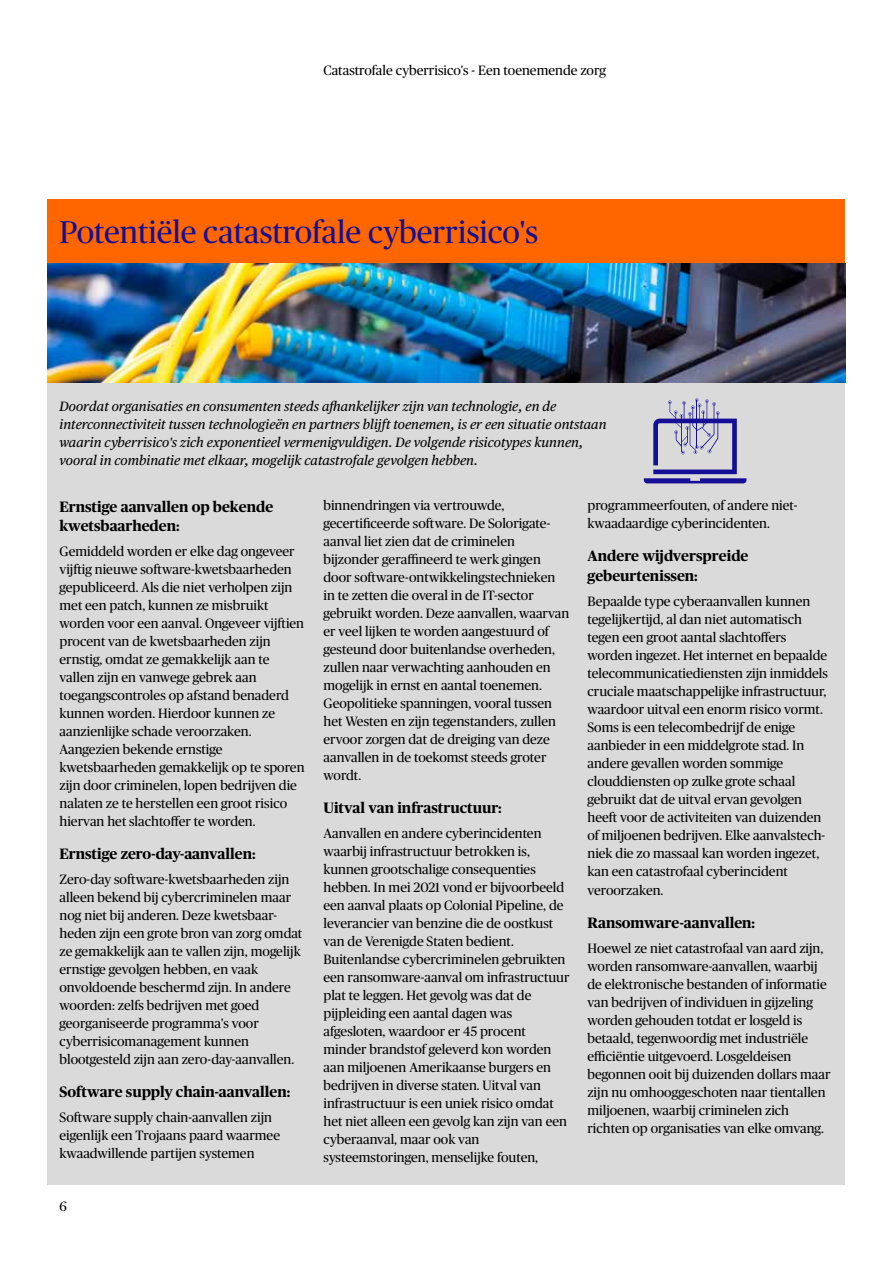
<style>
.page{position:relative;width:893px;height:1263px;background:#fff}
.page>*{position:absolute;margin:0;border:0;box-sizing:border-box;transform-origin:0 0}
.t1{font:31.5px "Chubb Publico";color:#150f96}
.t2{font:700 15px/19.5px "Chubb Publico";color:#000}
.t3{font:13.5px/18px "Chubb Publico";color:#000}
.t4{font:italic 13.5px/18px "Chubb Publico Text";color:#000}
</style>
<div class="page">
<div style="left:48px;top:214px;width:797px;height:971px;background:#dadada"></div>
<div style="left:48px;top:200px;width:797px;height:63px;background:#f60"></div>
<img style="left:48px;top:263px;width:797px;height:119px">
<svg style="left:644px;top:398px;width:102px;height:85px"></svg>
<p class="t3" style="left:323px;top:60px;width:284px">Catastrofale cyberrisico's - Een toenemende zorg</p>
<h1 class="t1" style="left:60px;top:210px;width:480px">Potentiële catastrofale cyberrisico's</h1>
<p class="t4" style="left:60px;top:397px;width:549px">Doordat organisaties en consumenten steeds afhankelijker zijn van technologie, en de interconnectiviteit tussen technologieën en partners blijft toenemen, is er een situatie ontstaan waarin cyberrisico's zich exponentieel vermenigvuldigen. De volgende risicotypes kunnen, vooral in combinatie met elkaar, mogelijk catastrofale gevolgen hebben.</p>
<p class="t2" style="left:60px;top:496px;width:215px">Ernstige aanvallen op bekende kwetsbaarheden:</p>
<p class="t3" style="left:60px;top:542px;width:247px">Gemiddeld worden er elke dag ongeveer vijftig nieuwe software-kwetsbaarheden gepubliceerd. Als die niet verholpen zijn met een patch, kunnen ze misbruikt worden voor een aanval. Ongeveer vijftien procent van de kwetsbaarheden zijn ernstig, omdat ze gemakkelijk aan te vallen zijn en vanwege gebrek aan toegangscontroles op afstand benaderd kunnen worden. Hierdoor kunnen ze aanzienlijke schade veroorzaken.<br>Aangezien bekende ernstige kwetsbaarheden gemakkelijk op te sporen zijn door criminelen, lopen bedrijven die nalaten ze te herstellen een groot risico hiervan het slachtoffer te worden.</p>
<p class="t2" style="left:60px;top:843px;width:198px">Ernstige zero-day-aanvallen:</p>
<p class="t3" style="left:60px;top:869px;width:244px">Zero-day software-kwetsbaarheden zijn alleen bekend bij cybercriminelen maar nog niet bij anderen. Deze kwetsbaar&shy;heden zijn een grote bron van zorg omdat ze gemakkelijk aan te vallen zijn, mogelijk ernstige gevolgen hebben, en vaak onvoldoende beschermd zijn. In andere woorden: zelfs bedrijven met goed georganiseerde programma's voor cyberrisicomanagement kunnen blootgesteld zijn aan zero-day-aanvallen.</p>
<p class="t2" style="left:60px;top:1081px;width:232px">Software supply chain-aanvallen:</p>
<p class="t3" style="left:60px;top:1107px;width:222px">Software supply chain-aanvallen zijn eigenlijk een Trojaans paard waarmee kwaadwillende partijen systemen</p>
<p class="t3" style="left:587px;top:496px;width:212px">programmeerfouten, of andere niet&shy;kwaadaardige cyberincidenten.</p>
<p class="t2" style="left:587px;top:545px;width:162px">Andere wijdverspreide gebeurtenissen:</p>
<p class="t3" style="left:587px;top:591px;width:242px">Bepaalde type cyberaanvallen kunnen tegelijkertijd, al dan niet automatisch tegen een groot aantal slachtoffers worden ingezet. Het internet en bepaalde telecommunicatiediensten zijn inmiddels cruciale maatschappelijke infrastructuur, waardoor uitval een enorm risico vormt.<br>Soms is een telecombedrijf de enige aanbieder in een middelgrote stad. In andere gevallen worden sommige clouddiensten op zulke grote schaal gebruikt dat de uitval ervan gevolgen heeft voor de activiteiten van duizenden of miljoenen bedrijven. Elke aanvalstech&shy;niek die zo massaal kan worden ingezet, kan een catastrofaal cyberincident</p>
<p class="t3" style="left:587px;top:881px;width:77px">veroorzaken.</p>
<p class="t2" style="left:587px;top:912px;width:169px">Ransomware-aanvallen:</p>
<p class="t3" style="left:587px;top:938px;width:244px">Hoewel ze niet catastrofaal van aard zijn, worden ransomware-aanvallen, waarbij de elektronische bestanden of informatie van bedrijven of individuen in gijzeling worden gehouden totdat er losgeld is betaald, tegenwoordig met industriële efficiëntie uitgevoerd. Losgeldeisen begonnen ooit bij duizenden dollars maar zijn nu omhooggeschoten naar tientallen miljoenen, waarbij criminelen zich richten op organisaties van elke omvang.</p>
<p class="t3" style="left:323px;top:496px;width:247px">binnendringen via vertrouwde, gecertificeerde software. De Solorigate&shy;aanval liet zien dat de criminelen bijzonder geraffineerd te werk gingen door software-ontwikkelingstechnieken in te zetten die overal in de IT-sector gebruikt worden. Deze aanvallen, waarvan er veel lijken te worden aangestuurd of gesteund door buitenlandse overheden, zullen naar verwachting aanhouden en mogelijk in ernst en aantal toenemen.<br>Geopolitieke spanningen, vooral tussen het Westen en zijn tegenstanders, zullen ervoor zorgen dat de dreiging van deze aanvallen in de toekomst steeds groter wordt.</p>
<p class="t2" style="left:323px;top:797px;width:180px">Uitval van infrastructuur:</p>
<p class="t3" style="left:323px;top:824px;width:247px">Aanvallen en andere cyberincidenten waarbij infrastructuur betrokken is, kunnen grootschalige consequenties hebben. In mei 2021 vond er bijvoorbeeld een aanval plaats op Colonial Pipeline, de leverancier van benzine die de oostkust van de Verenigde Staten bedient.<br>Buitenlandse cybercriminelen gebruikten een ransomware-aanval om infrastructuur plat te leggen. Het gevolg was dat de pijpleiding een aantal dagen was afgesloten, waardoor er 45 procent minder brandstof geleverd kon worden aan miljoenen Amerikaanse burgers en bedrijven in diverse staten. Uitval van infrastructuur is een uniek risico omdat het niet alleen een gevolg kan zijn van een cyberaanval, maar ook van systeemstoringen, menselijke fouten,</p>
<p class="t3" style="left:60px;top:1196px;width:9px">6</p>
</div>
